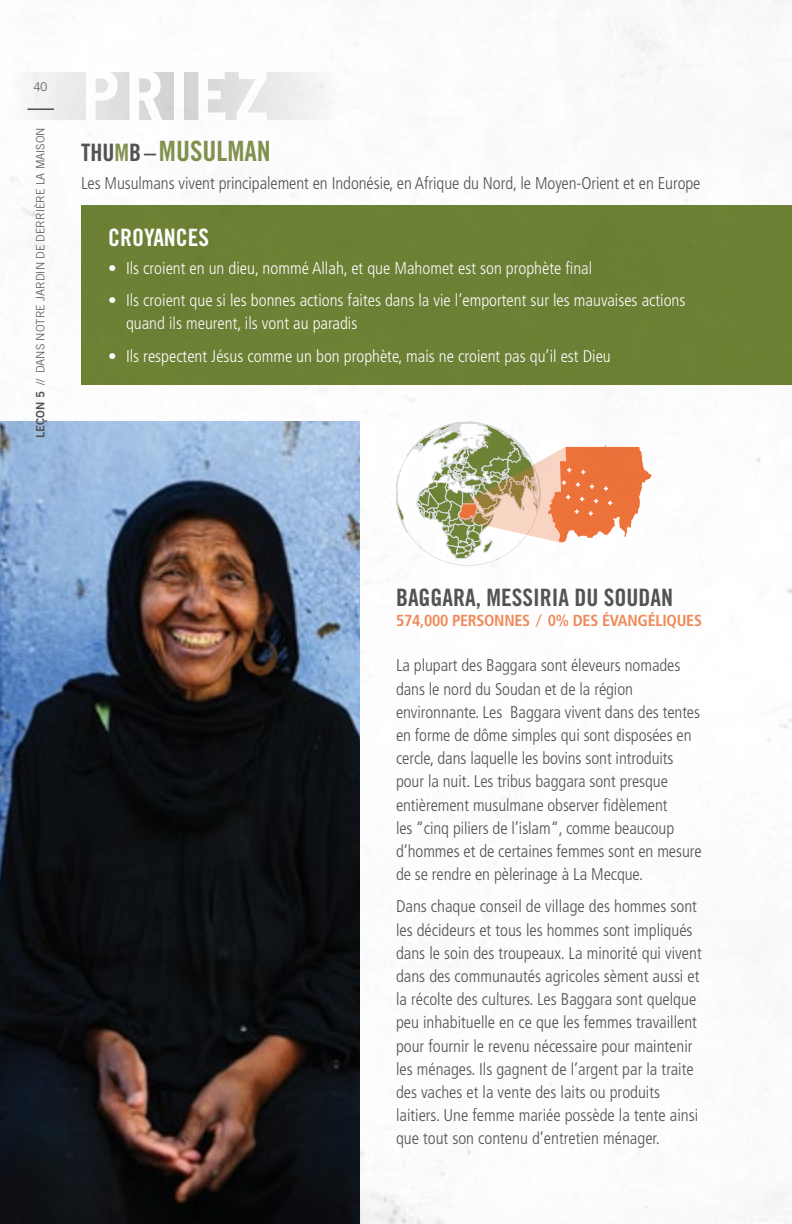
<style>
.page{position:relative;width:792px;height:1224px;background:#fff}
.page>*{position:absolute;margin:0;border:0;box-sizing:border-box;transform-origin:0 0}
.t1{font:700 70px "Trade Gothic LT Std";letter-spacing:.075em;color:#fff}
.t2{font:28px "Trade Gothic LT Std Bd Cn 20";color:#84934f}
.t3{font:24px "Trade Gothic LT Std Bd Cn 20";color:#535456}
.t4{font:24px "Trade Gothic LT Std Bd Cn 20";color:#fff}
.t5{font:300 condensed 17px/23.2px "Frutiger LT Std";letter-spacing:-.005em;color:#535456}
.t6{font:300 condensed 17px/23.2px "Frutiger LT Std";color:#fff}
.t7{font:700 condensed 16px "Frutiger LT Std";letter-spacing:-.015em;color:#f18a59}
.t8{font:300 12px "Trade Gothic LT Std";color:#535456}
.t9{font:300 11.6px "Trade Gothic LT Std";color:#535456}
.s1{font-family:"Trade Gothic LT Std Bd 2";font-weight:400}
.s2{font-size:24px;color:#535456}
.s3{font-size:24px}
</style>
<div class="page">
<img style="left:0;top:0;width:792px;height:1224px">
<p class="t8" style="left:34px;top:79px;width:15px">40</p>
<p class="t9" style="left:34px;top:438px;width:312px;rotate:-90deg"><span class="s1">Leçon 5</span> // Dans notre jardin de derrière la maison</p>
<h1 class="t1" style="left:81px;top:53px;width:190px">PRIEZ</h1>
<h2 class="t2" style="left:81px;top:134px;width:191px"><span class="s2">THU</span><span class="s3">M</span><span class="s2">B–</span>MUSULMAN</h2>
<p class="t5" style="left:81px;top:172px;width:621px">Les Musulmans vivent principalement en Indonésie, en Afrique du Nord, le Moyen-Orient et en Europe</p>
<h3 class="t4" style="left:108px;top:223px;width:103px">CROYANCES</h3>
<p class="t6" style="left:108px;top:257px;width:486px">• Ils croient en un dieu, nommé Allah, et que Mahomet est son prophète final</p>
<p class="t6" style="left:126px;top:289px;width:561px;text-indent:-18px">• Ils croient que si les bonnes actions faites dans la vie l’emportent sur les mauvaises actions quand ils meurent, ils vont au paradis</p>
<p class="t6" style="left:108px;top:344px;width:504px">• Ils respectent Jésus comme un bon prophète, mais ne croient pas qu’il est Dieu</p>
<h3 class="t3" style="left:396px;top:583px;width:279px">BAGGARA, MESSIRIA DU SOUDAN</h3>
<p class="t7" style="left:396px;top:611px;width:308px">574,000 PERSONNES ⁄ 0% DES ÉVANGÉLIQUES</p>
<p class="t5" style="left:396px;top:654px;width:307px">La plupart des Baggara sont éleveurs nomades dans le nord du Soudan et de la région environnante. Les Baggara vivent dans des tentes en forme de dôme simples qui sont disposées en cercle, dans laquelle les bovins sont introduits pour la nuit. Les tribus baggara sont presque entièrement musulmane observer fidèlement<br>les “cinq piliers de l’islam“, comme beaucoup d’hommes et de certaines femmes sont en mesure de se rendre en pèlerinage à La Mecque.</p>
<p class="t5" style="left:396px;top:895px;width:307px">Dans chaque conseil de village des hommes sont les décideurs et tous les hommes sont impliqués dans le soin des troupeaux. La minorité qui vivent dans des communautés agricoles sèment aussi et la récolte des cultures. Les Baggara sont quelque peu inhabituelle en ce que les femmes travaillent pour fournir le revenu nécessaire pour maintenir les ménages. Ils gagnent de l’argent par la traite des vaches et la vente des laits ou produits laitiers. Une femme mariée possède la tente ainsi que tout son contenu d’entretien ménager.</p>
</div>
